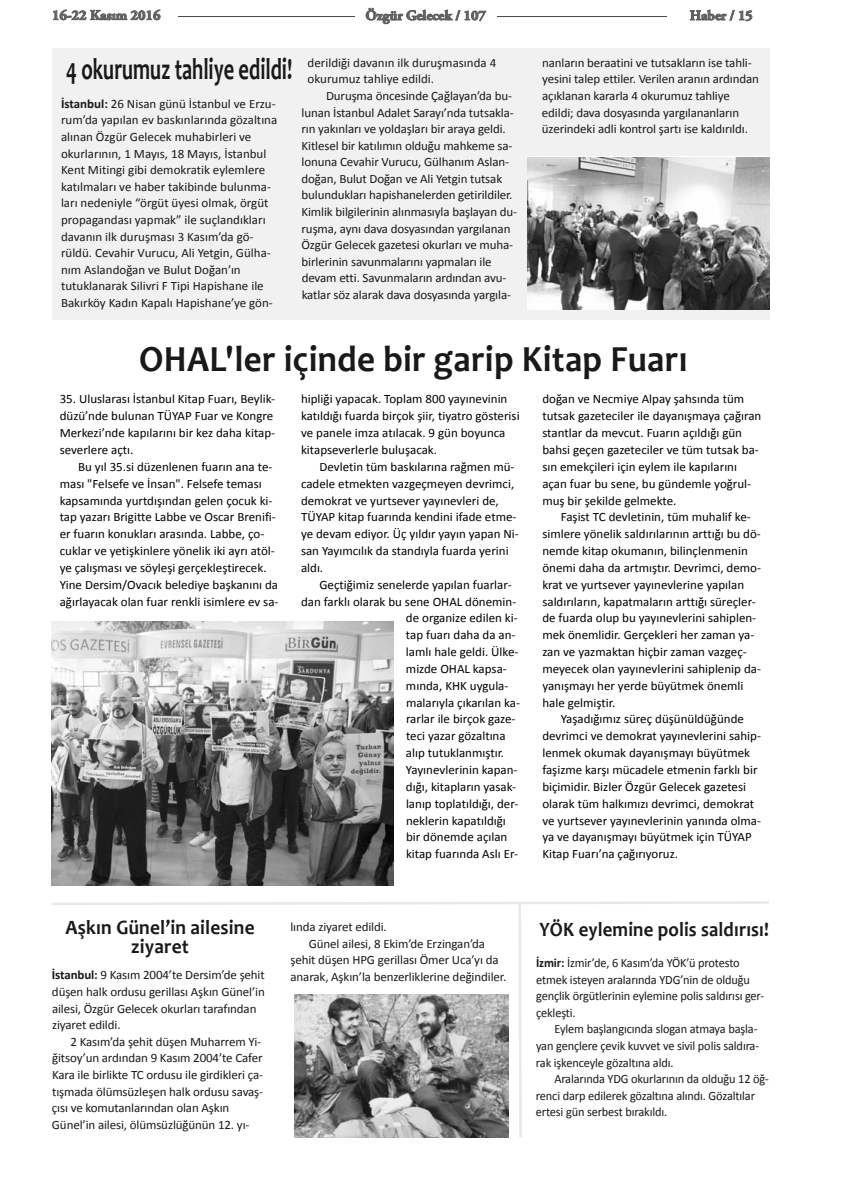
<style>
.page{position:relative;width:842px;height:1191px;background:#fff}
.page>*{position:absolute;margin:0;border:0;box-sizing:border-box;transform-origin:0 0}
.t1{font:700 37px "Candara";letter-spacing:.01em;color:#191919;scale:.95 1}
.t2{font:700 30.6px "Candara";color:#191919;scale:.67 1}
.t3{font:700 20.4px/19.1px "Candara";letter-spacing:.01em;color:#191919;text-align:center;scale:.95 1}
.t4{font:700 20.4px "Candara";letter-spacing:.01em;color:#191919;scale:.92 1}
.t5{font:700 14px "Adobe Garamond Pro";letter-spacing:.005em;color:#5e5e5e}
.t6{font:12.8px/16.8px "Calibri";color:#000}
.t7{font:12.8px/16.6px "Calibri";letter-spacing:-.01em;color:#191919}
.s1{font-weight:700}
</style>
<div class="page">
<svg style="left:690px;top:9px;width:62px;height:13px"></svg>
<hr style="left:158px;top:16px;width:211px;height:1px;background:#474747">
<hr style="left:477px;top:16px;width:190px;height:1px;background:#474747">
<div style="left:355px;top:9px;width:141px;height:15px;background:#fff"></div>
<svg style="left:366px;top:8px;width:120px;height:16px"></svg>
<div style="left:52px;top:9px;width:126px;height:15px;background:#fff"></div>
<svg style="left:53px;top:9px;width:108px;height:12px"></svg>
<img style="left:52px;top:621px;width:341px;height:264px">
<div style="left:52px;top:48px;width:717px;height:272px;background:#f1f1f1"></div>
<img style="left:527px;top:158px;width:242px;height:151px">
<svg style="left:52px;top:901px;width:717px;height:237px"></svg>
<p class="t5" style="left:52px;top:7px;width:110px">16-22 Kasım 2016</p>
<p class="t5" style="left:366px;top:7px;width:122px">Özgür Gelecek / 107</p>
<p class="t5" style="left:690px;top:7px;width:64px">Haber / 15</p>
<h2 class="t2" style="left:66px;top:50px;width:339px">4 okurumuz tahliye edildi!</h2>
<p class="t7" style="left:61px;top:95px;width:218px"><span class="s1">İstanbul:</span> 26 Nisan günü İstanbul ve Erzu&shy;rum’da yapılan ev baskınlarında gözaltına alınan Özgür Gelecek muhabirleri ve okurlarının, 1 Mayıs, 18 Mayıs, İstanbul Kent Mitingi gibi demokratik eylemlere katılmaları ve haber takibinde bulunma&shy;ları nedeniyle “örgüt üyesi olmak, örgüt propagandası yapmak” ile suçlandıkları davanın ilk duruşması 3 Kasım’da gö&shy;rüldü. Cevahir Vurucu, Ali Yetgin, Gülha&shy;nım Aslandoğan ve Bulut Doğan’ın tutuklanarak Silivri F Tipi Hapishane ile Bakırköy Kadın Kapalı Hapishane’ye gön-</p>
<p class="t7" style="left:308px;top:54px;width:190px">derildiği davanın ilk duruşmasında 4 okurumuz tahliye edildi.</p>
<p class="t7" style="left:301px;top:87px;width:217px;text-indent:25px">Duruşma öncesinde Çağlayan’da bu&shy;lunan İstanbul Adalet Sarayı’nda tutsakla&shy;rın yakınları ve yoldaşları bir araya geldi.<br>Kitlesel bir katılımın olduğu mahkeme sa&shy;lonuna Cevahir Vurucu, Gülhanım Aslan&shy;doğan, Bulut Doğan ve Ali Yetgin tutsak bulundukları hapishanelerden getirildiler.<br>Kimlik bilgilerinin alınmasıyla başlayan du&shy;ruşma, aynı dava dosyasından yargılanan Özgür Gelecek gazetesi okurları ve muha&shy;birlerinin savunmalarını yapmaları ile devam etti. Savunmaların ardından avu&shy;katlar söz alarak dava dosyasında yargıla-</p>
<p class="t7" style="left:542px;top:54px;width:219px">nanların beraatini ve tutsakların ise tahli&shy;yesini talep ettiler. Verilen aranın ardından açıklanan kararla 4 okurumuz tahliye edildi; dava dosyasında yargılananların üzerindeki adli kontrol şartı ise kaldırıldı.</p>
<h1 class="t1" style="left:139px;top:335px;width:578px">OHAL'ler içinde bir garip Kitap Fuarı</h1>
<p class="t6" style="left:60px;top:391px;width:217px">35. Uluslarası İstanbul Kitap Fuarı, Beylik&shy;düzü’nde bulunan TÜYAP Fuar ve Kongre Merkezi’nde kapılarını bir kez daha kitap&shy;severlere açtı.</p>
<p class="t6" style="left:60px;top:458px;width:220px;text-indent:18px">Bu yıl 35.si düzenlenen fuarın ana te&shy;ması "Felsefe ve İnsan". Felsefe teması kapsamında yurtdışından gelen çocuk ki&shy;tap yazarı Brigitte Labbe ve Oscar Brenifi&shy;er fuarın konukları arasında. Labbe, ço&shy;cuklar ve yetişkinlere yönelik iki ayrı atöl&shy;ye çalışması ve söyleşi gerçekleştirecek.<br>Yine Dersim/Ovacık belediye başkanını da ağırlayacak olan fuar renkli isimlere ev sa-</p>
<p class="t6" style="left:301px;top:391px;width:220px">hipliği yapacak. Toplam 800 yayınevinin katıldığı fuarda birçok şiir, tiyatro gösterisi ve panele imza atılacak. 9 gün boyunca kitapseverlerle buluşacak.</p>
<p class="t6" style="left:301px;top:458px;width:219px;text-indent:18px">Devletin tüm baskılarına rağmen mü&shy;cadele etmekten vazgeçmeyen devrimci, demokrat ve yurtsever yayınevleri de, TÜYAP kitap fuarında kendini ifade etme&shy;ye devam ediyor. Üç yıldır yayın yapan Ni&shy;san Yayımcılık da standıyla fuarda yerini aldı.</p>
<p class="t6" style="left:319px;top:576px;width:194px">Geçtiğimiz senelerde yapılan fuarlar-</p>
<p class="t6" style="left:301px;top:593px;width:217px">dan farklı olarak bu sene OHAL dönemin-</p>
<p class="t6" style="left:406px;top:610px;width:113px">de organize edilen ki-</p>
<p class="t6" style="left:406px;top:626px;width:111px">tap fuarı daha da an-</p>
<p class="t6" style="left:406px;top:643px;width:114px">lamlı hale geldi. Ülke-</p>
<p class="t6" style="left:406px;top:660px;width:102px">mizde OHAL kapsa-</p>
<p class="t6" style="left:406px;top:677px;width:104px">mında, KHK uygula-</p>
<p class="t6" style="left:406px;top:694px;width:115px">malarıyla çıkarılan ka-</p>
<p class="t6" style="left:406px;top:711px;width:111px">rarlar ile birçok gaze-</p>
<p class="t6" style="left:406px;top:727px;width:101px">teci yazar gözaltına</p>
<p class="t6" style="left:406px;top:744px;width:100px">alıp tutuklanmıştır.</p>
<p class="t6" style="left:406px;top:761px;width:113px">Yayınevlerinin kapan-</p>
<p class="t6" style="left:406px;top:778px;width:112px">dığı, kitapların yasak-</p>
<p class="t6" style="left:406px;top:795px;width:114px">lanıp toplatıldığı, der-</p>
<p class="t6" style="left:406px;top:812px;width:101px">neklerin kapatıldığı</p>
<p class="t6" style="left:406px;top:828px;width:103px">bir dönemde açılan</p>
<p class="t6" style="left:406px;top:845px;width:114px">kitap fuarında Aslı Er-</p>
<p class="t6" style="left:542px;top:391px;width:221px">doğan ve Necmiye Alpay şahsında tüm tutsak gazeteciler ile dayanışmaya çağıran stantlar da mevcut. Fuarın açıldığı gün bahsi geçen gazeteciler ve tüm tutsak ba&shy;sın emekçileri için eylem ile kapılarını açan fuar bu sene, bu gündemle yoğrul&shy;muş bir şekilde gelmekte.</p>
<p class="t6" style="left:542px;top:509px;width:220px;text-indent:18px">Faşist TC devletinin, tüm muhalif ke&shy;simlere yönelik saldırılarının arttığı bu dö&shy;nemde kitap okumanın, bilinçlenmenin önemi daha da artmıştır. Devrimci, demo&shy;krat ve yurtsever yayınevlerine yapılan saldırıların, kapatmaların arttığı süreçler&shy;de fuarda olup bu yayınevlerini sahiplen&shy;mek önemlidir. Gerçekleri her zaman ya&shy;zan ve yazmaktan hiçbir zaman vazgeç&shy;meyecek olan yayınevlerini sahiplenip da&shy;yanışmayı her yerde büyütmek önemli hale gelmiştir.</p>
<p class="t6" style="left:542px;top:711px;width:220px;text-indent:18px">Yaşadığımız süreç düşünüldüğünde devrimci ve demokrat yayınevlerini sahip&shy;lenmek okumak dayanışmayı büyütmek faşizme karşı mücadele etmenin farklı bir biçimidir. Bizler Özgür Gelecek gazetesi olarak tüm halkımızı devrimci, demokrat ve yurtsever yayınevlerinin yanında olma&shy;ya ve dayanışmayı büyütmek için TÜYAP Kitap Fuarı’na çağırıyoruz.</p>
<h3 class="t3" style="left:66px;top:918px;width:200px">Aşkın Günel’in ailesine ziyaret</h3>
<p class="t7" style="left:52px;top:967px;width:214px"><span class="s1">İstanbul:</span> 9 Kasım 2004’te Dersim’de şehit düşen halk ordusu gerillası Aşkın Günel’in ailesi, Özgür Gelecek okurları tarafından ziyaret edildi.</p>
<p class="t7" style="left:52px;top:1033px;width:213px;text-indent:19px">2 Kasım’da şehit düşen Muharrem Yi&shy;ğitsoy’un ardından 9 Kasım 2004’te Cafer Kara ile birlikte TC ordusu ile girdikleri ça&shy;tışmada ölümsüzleşen halk ordusu savaş&shy;çısı ve komutanlarından olan Aşkın Günel’in ailesi, ölümsüzlüğünün 12. yı-</p>
<p class="t7" style="left:290px;top:918px;width:98px">lında ziyaret edildi.</p>
<p class="t7" style="left:309px;top:935px;width:178px">Günel ailesi, 8 Ekim’de Erzingan’da</p>
<p class="t7" style="left:290px;top:952px;width:210px">şehit düşen HPG gerillası Ömer Uca’yı da</p>
<p class="t7" style="left:290px;top:968px;width:217px">anarak, Aşkın’la benzerliklerine değindiler.</p>
<h3 class="t4" style="left:539px;top:916px;width:251px">YÖK eylemine polis saldırısı!</h3>
<p class="t7" style="left:536px;top:954px;width:230px"><span class="s1">İzmir:</span> İzmir’de, 6 Kasım’da YÖK’ü protesto etmek isteyen aralarında YDG’nin de olduğu gençlik örgütlerinin eylemine polis saldırısı ger&shy;çekleşti.</p>
<p class="t7" style="left:536px;top:1020px;width:225px;text-indent:18px">Eylem başlangıcında slogan atmaya başla&shy;yan gençlere çevik kuvvet ve sivil polis saldıra&shy;rak işkenceyle gözaltına aldı.</p>
<p class="t7" style="left:536px;top:1070px;width:235px;text-indent:19px">Aralarında YDG okurlarının da olduğu 12 öğ&shy;renci darp edilerek gözaltına alındı. Gözaltılar ertesi gün serbest bırakıldı.</p>
</div>
